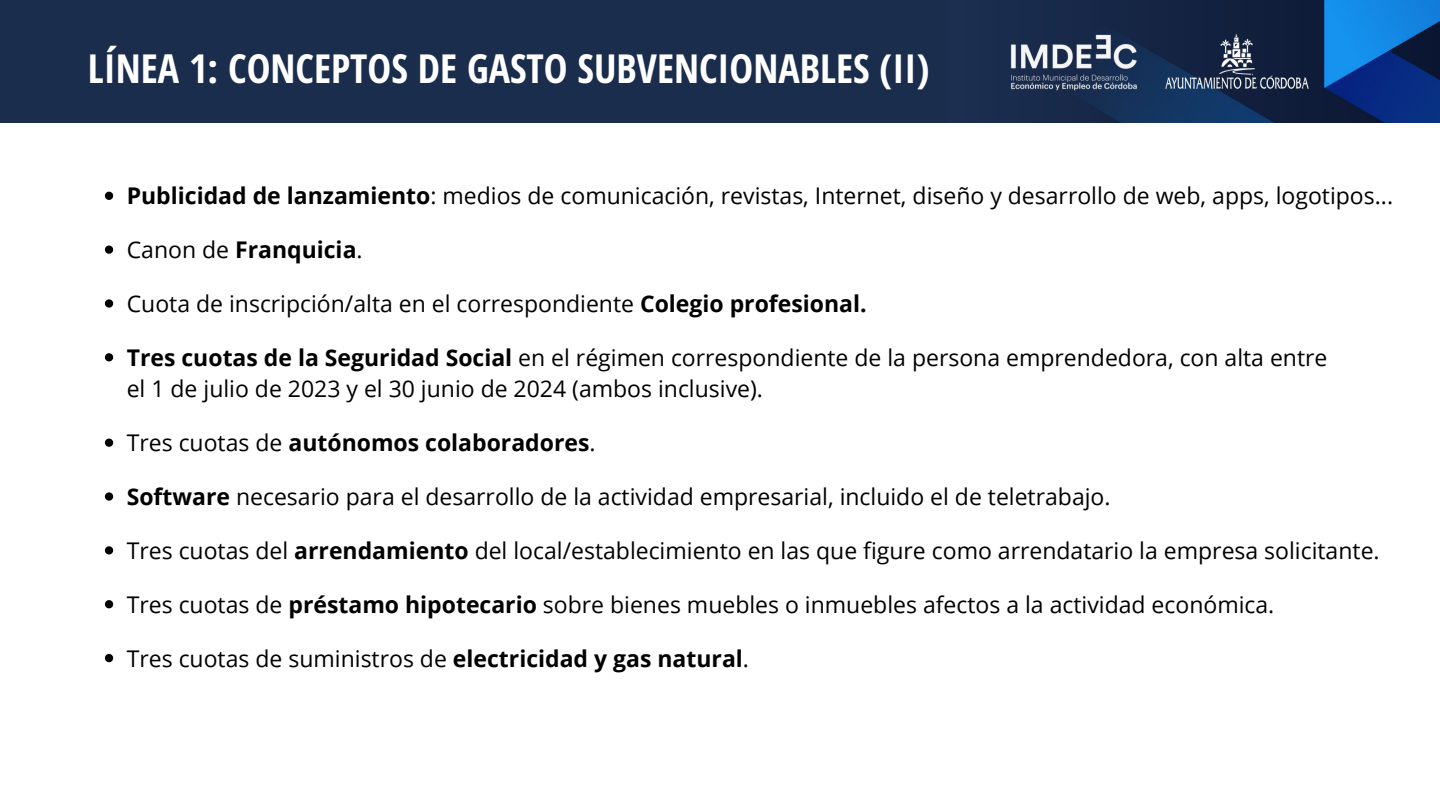
<style>
.page{position:relative;width:1440px;height:810px;background:#fff}
.page>*{position:absolute;margin:0;border:0;box-sizing:border-box;transform-origin:0 0}
.t1{font:700 40px "Open Sans Hebrew Condensed";color:#fff}
.t2{font:23px/31.5px "Open Sans";color:#000}
.t3{font:700 23px "Open Sans";color:#000}
.s1{font-weight:700}
.s2{font-weight:400}
</style>
<div class="page">
<img style="left:948px;top:0;width:492px;height:123px">
<div style="left:0;top:0;width:948px;height:123px;background:#1a2d4d"></div>
<img style="left:1010px;top:35px;width:127px;height:55px">
<img style="left:1166px;top:35px;width:143px;height:53px">
<svg style="left:105px;top:192px;width:8px;height:8px"></svg>
<svg style="left:105px;top:299px;width:8px;height:9px"></svg>
<svg style="left:105px;top:353px;width:8px;height:8px"></svg>
<svg style="left:105px;top:439px;width:8px;height:8px"></svg>
<svg style="left:105px;top:546px;width:8px;height:9px"></svg>
<svg style="left:105px;top:492px;width:8px;height:9px"></svg>
<svg style="left:105px;top:246px;width:8px;height:8px"></svg>
<svg style="left:105px;top:600px;width:8px;height:8px"></svg>
<svg style="left:105px;top:654px;width:8px;height:8px"></svg>
<h1 class="t1" style="left:88px;top:40px;width:843px">LÍNEA 1: CONCEPTOS DE GASTO SUBVENCIONABLES (II)</h1>
<p class="t2" style="left:127px;top:180px;width:1268px"><span class="s1">Publicidad de lanzamiento</span>: medios de comunicación, revistas, Internet, diseño y desarrollo de web, apps, logotipos...</p>
<p class="t3" style="left:127px;top:234px;width:237px"><span class="s2">Canon de</span> Franquicia<span class="s2">.</span></p>
<p class="t2" style="left:127px;top:287px;width:741px">Cuota de inscripción/alta en el correspondiente <span class="s1">Colegio profesional.</span></p>
<p class="t2" style="left:127px;top:341px;width:1202px"><span class="s1">Tres cuotas de la Seguridad Social</span> en el régimen correspondiente de la persona emprendedora, con alta entre el 1 de julio de 2023 y el 30 junio de 2024 (ambos inclusive).</p>
<p class="t3" style="left:127px;top:427px;width:470px"><span class="s2">Tres cuotas de</span> autónomos colaboradores<span class="s2">.</span></p>
<p class="t2" style="left:127px;top:480px;width:985px"><span class="s1">Software</span> necesario para el desarrollo de la actividad empresarial, incluido el de teletrabajo.</p>
<p class="t2" style="left:127px;top:534px;width:1254px">Tres cuotas del <span class="s1">arrendamiento</span> del local/establecimiento en las que figure como arrendatario la empresa solicitante.</p>
<p class="t2" style="left:127px;top:588px;width:1149px">Tres cuotas de <span class="s1">préstamo hipotecario</span> sobre bienes muebles o inmuebles afectos a la actividad económica.</p>
<p class="t2" style="left:127px;top:642px;width:624px">Tres cuotas de suministros de <span class="s1">electricidad y gas natural</span>.</p>
</div>
